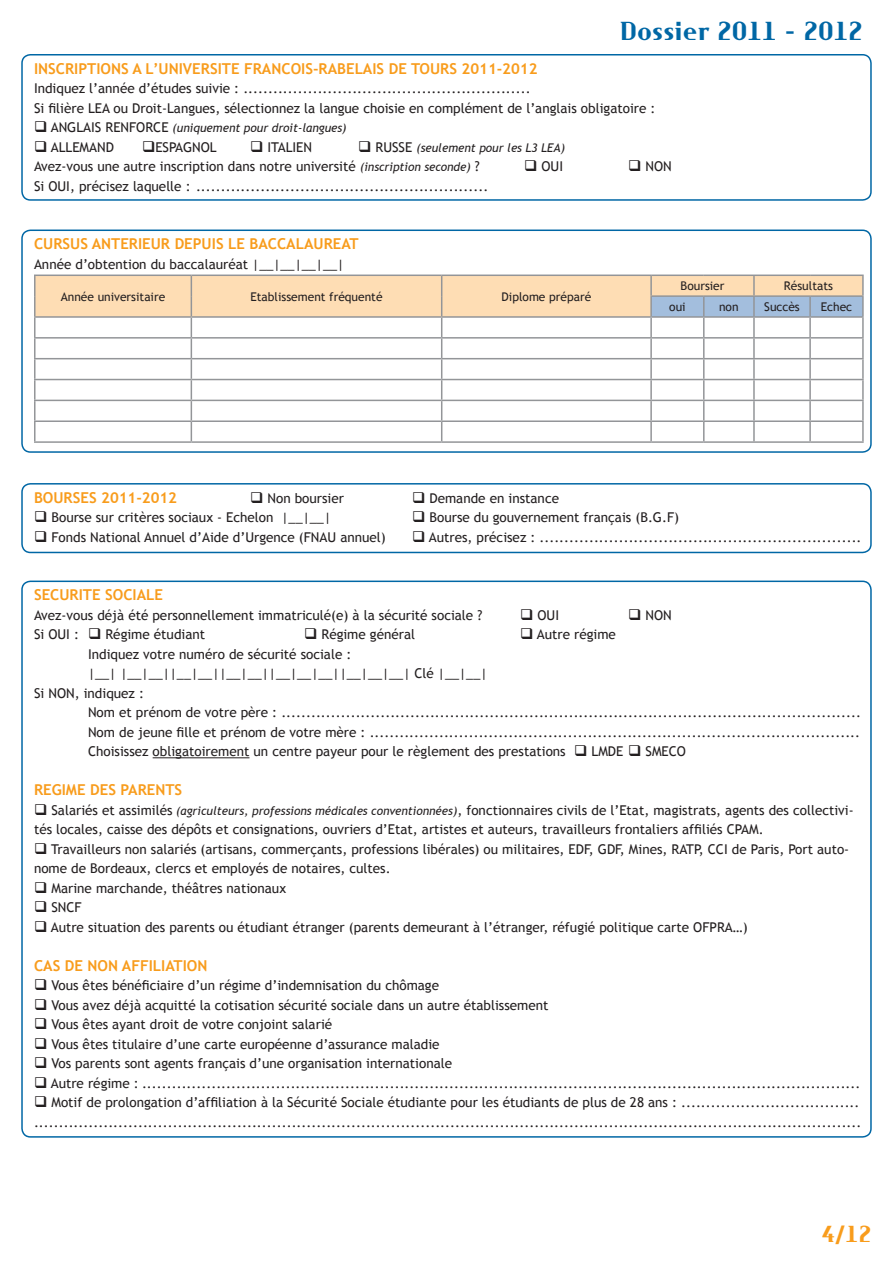
<style>
.page{position:relative;width:893px;height:1263px;background:#fff}
.page>*{position:absolute;margin:0;border:0;box-sizing:border-box;transform-origin:0 0}
.t1{font:700 27px "Maverick";color:#0067a5}
.t2{font:700 24px "Maverick";color:#f89c1c}
.t3{font:700 15px "Trebuchet MS";color:#f89c1c}
.t4{font:13.5px/19.5px "Trebuchet MS";color:#231f20}
.t5{font:12px "Trebuchet MS";color:#231f20}
.t6{font:italic 12px "Trebuchet MS";color:#231f20}
.s1{font-style:normal;font-size:13.5px}
.s2{font-style:italic;font-size:12px}
</style>
<div class="page">
<div style="left:21px;top:54px;width:851px;height:147px;border:2px solid #0067a5;border-radius:9px"></div>
<div style="left:21px;top:230px;width:851px;height:223px;border:2px solid #0067a5;border-radius:9px"></div>
<div style="left:21px;top:483px;width:851px;height:70px;border:2px solid #0067a5;border-radius:9px"></div>
<hr style="left:153px;top:757px;width:96px;height:1px;background:#231f20">
<svg style="left:34px;top:275px;width:830px;height:166px"></svg>
<hr style="left:34px;top:441px;width:157px;height:2px;background:#939598">
<hr style="left:191px;top:441px;width:251px;height:2px;background:#939598">
<hr style="left:442px;top:441px;width:209px;height:2px;background:#939598">
<hr style="left:651px;top:441px;width:53px;height:2px;background:#939598">
<hr style="left:704px;top:441px;width:50px;height:2px;background:#939598">
<hr style="left:754px;top:441px;width:56px;height:2px;background:#939598">
<hr style="left:810px;top:441px;width:54px;height:2px;background:#939598">
<h1 class="t1" style="left:620px;top:14px;width:245px">Dossier 2011 - 2012</h1>
<p class="t3" style="left:34px;top:59px;width:505px">INSCRIPTIONS A L’UNIVERSITE FRANCOIS-RABELAIS DE TOURS 2011-2012</p>
<p class="t4" style="left:34px;top:79px;width:623px">Indiquez l’année d’études suivie : ..........................................................<br>Si filière LEA ou Droit-Langues, sélectionnez la langue choisie en complément de l’anglais obligatoire :</p>
<p class="t6" style="left:34px;top:121px;width:314px">❑ <span class="s1">ANGLAIS RENFORCE</span> (uniquement pour droit-langues)</p>
<p class="t4" style="left:34px;top:137px;width:81px">❑ ALLEMAND</p>
<p class="t4" style="left:142px;top:137px;width:76px">❑ESPAGNOL</p>
<p class="t4" style="left:250px;top:137px;width:64px">❑ ITALIEN</p>
<p class="t6" style="left:358px;top:140px;width:208px">❑ <span class="s1">RUSSE</span> (seulement pour les L3 LEA)</p>
<p class="t4" style="left:34px;top:157px;width:447px">Avez-vous une autre inscription dans notre université <span class="s2">(inscription seconde)</span> ?</p>
<p class="t4" style="left:524px;top:157px;width:41px">❑ OUI</p>
<p class="t4" style="left:628px;top:157px;width:45px">❑ NON</p>
<p class="t4" style="left:34px;top:176px;width:456px">Si OUI, précisez laquelle : ...........................................................</p>
<p class="t3" style="left:34px;top:234px;width:326px">CURSUS ANTERIEUR DEPUIS LE BACCALAUREAT</p>
<p class="t4" style="left:34px;top:254px;width:312px">Année d’obtention du baccalauréat |__|__|__|__|</p>
<p class="t5" style="left:61px;top:289px;width:106px">Année universitaire</p>
<p class="t5" style="left:250px;top:289px;width:134px">Etablissement fréquenté</p>
<p class="t5" style="left:502px;top:289px;width:91px">Diplome préparé</p>
<p class="t5" style="left:681px;top:279px;width:45px">Boursier</p>
<p class="t5" style="left:784px;top:279px;width:51px">Résultats</p>
<p class="t5" style="left:669px;top:300px;width:18px">oui</p>
<p class="t5" style="left:719px;top:300px;width:21px">non</p>
<p class="t5" style="left:764px;top:300px;width:37px">Succès</p>
<p class="t5" style="left:821px;top:300px;width:33px">Echec</p>
<p class="t3" style="left:34px;top:488px;width:145px">BOURSES 2011-2012</p>
<p class="t4" style="left:250px;top:488px;width:96px">❑ Non boursier</p>
<p class="t4" style="left:412px;top:488px;width:148px">❑ Demande en instance</p>
<p class="t4" style="left:34px;top:508px;width:299px">❑ Bourse sur critères sociaux - Echelon |__|__|</p>
<p class="t4" style="left:412px;top:508px;width:269px">❑ Bourse du gouvernement français (B.G.F)</p>
<p class="t4" style="left:34px;top:527px;width:353px">❑ Fonds National Annuel d’Aide d’Urgence (FNAU annuel)</p>
<p class="t4" style="left:412px;top:527px;width:451px">❑ Autres, précisez : .................................................................</p>
<p class="t3" style="left:34px;top:585px;width:130px">SECURITE SOCIALE</p>
<p class="t4" style="left:34px;top:605px;width:450px">Avez-vous déjà été personnellement immatriculé(e) à la sécurité sociale ?</p>
<p class="t4" style="left:520px;top:605px;width:41px">❑ OUI</p>
<p class="t4" style="left:628px;top:605px;width:45px">❑ NON</p>
<p class="t4" style="left:34px;top:625px;width:173px">Si OUI : ❑ Régime étudiant</p>
<p class="t4" style="left:304px;top:625px;width:113px">❑ Régime général</p>
<p class="t4" style="left:520px;top:625px;width:97px">❑ Autre régime</p>
<p class="t4" style="left:88px;top:644px;width:265px">Indiquez votre numéro de sécurité sociale :</p>
<p class="t4" style="left:88px;top:664px;width:401px">|__| |__|__||__|__||__|__||__|__|__||__|__|__| Clé |__|__|</p>
<p class="t4" style="left:34px;top:683px;width:112px">Si NON, indiquez :</p>
<p class="t4" style="left:88px;top:703px;width:774px">Nom et prénom de votre père : .....................................................................................................................</p>
<p class="t4" style="left:88px;top:722px;width:774px">Nom de jeune fille et prénom de votre mère : ...................................................................................................</p>
<p class="t4" style="left:88px;top:742px;width:599px">Choisissez obligatoirement un centre payeur pour le règlement des prestations ❑ LMDE ❑ SMECO</p>
<p class="t3" style="left:34px;top:780px;width:150px">REGIME DES PARENTS</p>
<p class="t4" style="left:34px;top:800px;width:821px">❑ Salariés et assimilés <span class="s2">(agriculteurs, professions médicales conventionnées)</span>, fonctionnaires civils de l’Etat, magistrats, agents des collectivi&shy;tés locales, caisse des dépôts et consignations, ouvriers d’Etat, artistes et auteurs, travailleurs frontaliers affiliés CPAM.</p>
<p class="t4" style="left:34px;top:839px;width:817px">❑ Travailleurs non salariés (artisans, commerçants, professions libérales) ou militaires, EDF, GDF, Mines, RATP, CCI de Paris, Port auto&shy;nome de Bordeaux, clercs et employés de notaires, cultes.</p>
<p class="t4" style="left:34px;top:878px;width:254px">❑ Marine marchande, théâtres nationaux</p>
<p class="t4" style="left:34px;top:898px;width:49px">❑ SNCF</p>
<p class="t4" style="left:34px;top:917px;width:715px">❑ Autre situation des parents ou étudiant étranger (parents demeurant à l’étranger, réfugié politique carte OFPRA…)</p>
<p class="t3" style="left:34px;top:956px;width:175px">CAS DE NON AFFILIATION</p>
<p class="t4" style="left:34px;top:976px;width:407px">❑ Vous êtes bénéficiaire d’un régime d’indemnisation du chômage</p>
<p class="t4" style="left:34px;top:995px;width:516px">❑ Vous avez déjà acquitté la cotisation sécurité sociale dans un autre établissement</p>
<p class="t4" style="left:34px;top:1015px;width:300px">❑ Vous êtes ayant droit de votre conjoint salarié</p>
<p class="t4" style="left:34px;top:1034px;width:407px">❑ Vous êtes titulaire d’une carte européenne d’assurance maladie</p>
<p class="t4" style="left:34px;top:1054px;width:420px">❑ Vos parents sont agents français d’une organisation internationale</p>
<p class="t4" style="left:34px;top:1073px;width:828px">❑ Autre régime : .................................................................................................................................................</p>
<p class="t4" style="left:34px;top:1093px;width:829px">❑ Motif de prolongation d’affiliation à la Sécurité Sociale étudiante pour les étudiants de plus de 28 ans : .................................... .......................................................................................................................................................................</p>
<h2 class="t2" style="left:822px;top:1219px;width:51px">4/12</h2>
</div>
